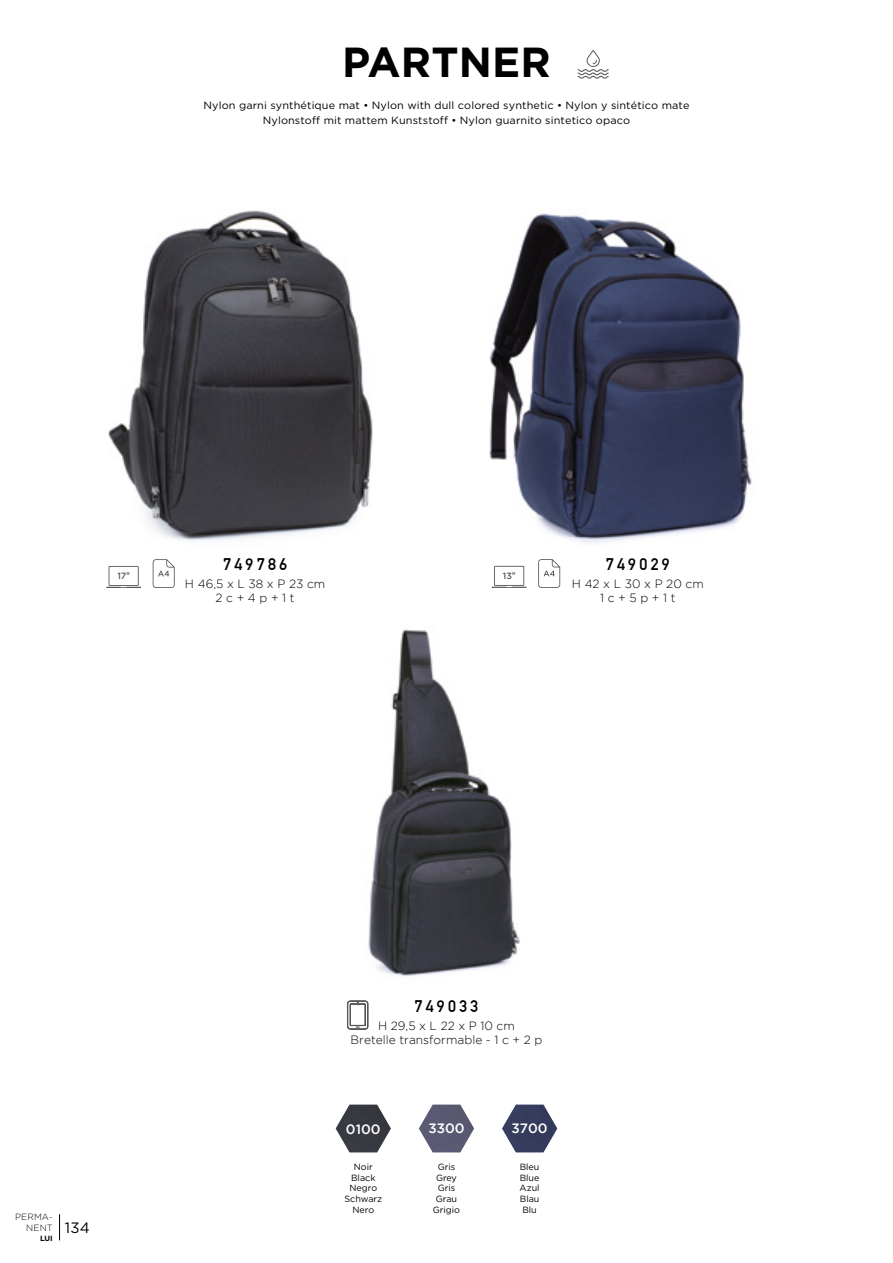
<style>
.page{position:relative;width:893px;height:1263px;background:#fff}
.page>*{position:absolute;margin:0;border:0;box-sizing:border-box;transform-origin:0 0}
.t1{font:700 42px "Gotham";letter-spacing:.005em;color:#000}
.t2{font:700 16.5px "DIN Alternate";letter-spacing:.2em;color:#000}
.t3{font:15px "Gotham";color:#000}
.t4{font:500 13.5px "Gotham";color:#fff}
.t5{font:300 12px/14.4px "Gotham";color:#000;text-align:center}
.t6{font:10.5px/15px "Gotham";letter-spacing:.01em;color:#000;text-align:center;scale:1.04 1}
.t7{font:9px/10.8px "Gotham";color:#000;text-align:center}
.t8{font:300 9px/10.5px "Gotham";letter-spacing:.015em;color:#000;text-align:right}
.t9{font:500 9px "Gotham";color:#575756}
.t10{font:700 7.5px "Gotham";color:#000}
.s1{font-family:"Futura";font-stretch:condensed}
</style>
<div class="page">
<svg style="left:59px;top:1214px;width:1px;height:26px"></svg>
<img style="left:368px;top:629px;width:152px;height:374px">
<img style="left:489px;top:213px;width:263px;height:330px">
<img style="left:108px;top:210px;width:265px;height:331px">
<svg style="left:538px;top:559px;width:22px;height:29px"></svg>
<svg style="left:153px;top:559px;width:22px;height:29px"></svg>
<svg style="left:492px;top:566px;width:34px;height:22px"></svg>
<svg style="left:106px;top:566px;width:35px;height:22px"></svg>
<img style="left:336px;top:1104px;width:55px;height:48px">
<img style="left:419px;top:1104px;width:55px;height:48px">
<img style="left:502px;top:1104px;width:55px;height:48px">
<svg style="left:347px;top:1000px;width:21px;height:30px"></svg>
<svg style="left:578px;top:50px;width:31px;height:29px"></svg>
<h1 class="t1" style="left:342px;top:37px;width:210px">PARTNER</h1>
<p class="t6" style="left:204px;top:98px;width:469px">Nylon garni synthétique mat • Nylon with dull colored synthetic • Nylon y sintético mate<br>Nylonstoff mit mattem Kunststoff • Nylon guarnito sintetico opaco</p>
<h2 class="t2" style="left:223px;top:551px;width:66px">749786</h2>
<p class="t5" style="left:185px;top:576px;width:142px">H 46,5 x L 38 x P 23 cm<br>2 c + 4 p + 1 t</p>
<p class="t9" style="left:117px;top:571px;width:14px">17<span class="s1">"</span></p>
<p class="t9" style="left:503px;top:571px;width:14px">13<span class="s1">"</span></p>
<h2 class="t2" style="left:606px;top:551px;width:66px">749029</h2>
<p class="t5" style="left:572px;top:576px;width:133px">H 42 x L 30 x P 20 cm<br>1 c + 5 p + 1 t</p>
<p class="t8" style="left:15px;top:1212px;width:39px">PERMA-<br>NENT</p>
<p class="t10" style="left:40px;top:1234px;width:14px">LUI</p>
<h3 class="t3" style="left:65px;top:1220px;width:26px">134</h3>
<h2 class="t2" style="left:414px;top:993px;width:66px">749033</h2>
<p class="t5" style="left:351px;top:1018px;width:193px">H 29,5 x L 22 x P 10 cm<br>Bretelle transformable - 1 c + 2 p</p>
<p class="t4" style="left:346px;top:1121px;width:36px">0100</p>
<p class="t7" style="left:344px;top:1161px;width:39px">Noir<br>Black<br>Negro<br>Schwarz<br>Nero</p>
<p class="t4" style="left:428px;top:1120px;width:38px">3300</p>
<p class="t4" style="left:512px;top:1120px;width:38px">3700</p>
<p class="t7" style="left:433px;top:1161px;width:29px">Gris<br>Grey<br>Gris<br>Grau<br>Grigio</p>
<p class="t7" style="left:520px;top:1161px;width:22px">Bleu<br>Blue<br>Azul<br>Blau<br>Blu</p>
</div>
